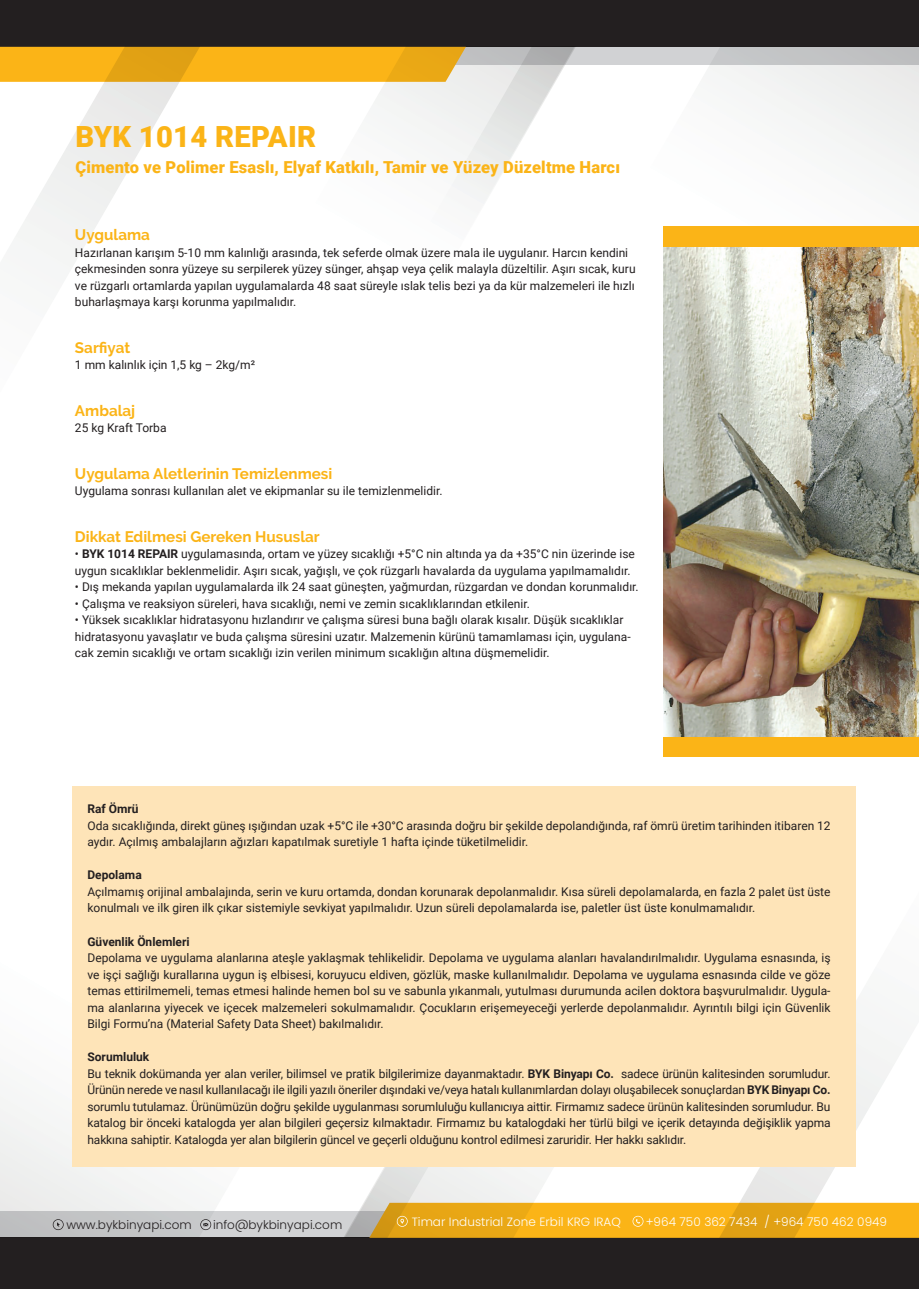
<style>
.page{position:relative;width:919px;height:1289px;background:#fff}
.page>*{position:absolute;margin:0;border:0;box-sizing:border-box;transform-origin:0 0}
.t1{font:900 29.1px "Roboto";letter-spacing:.01em;color:#fbb417}
.t2{font:900 16.5px "Roboto";letter-spacing:.01em;color:#fbb417}
.t3{font:700 15.15px "Raleway";color:#fbb417}
.t4{font:12px/16.5px "Roboto";color:#231f20}
.t5{font:300 12px "Poppins";color:#fff}
.t6{font:300 12px "Poppins";color:#231f20}
.t7{font:700 12px "Roboto";color:#231f20}
.s1{font-weight:700}
</style>
<div class="page">
<div style="left:0;top:1237px;width:918px;height:51px;background:#231f20"></div>
<svg style="left:740px;top:883px;width:163px;height:319px"></svg>
<svg style="left:310px;top:1167px;width:235px;height:70px"></svg>
<svg style="left:0;top:1096px;width:301px;height:141px"></svg>
<div style="left:0;top:0;width:918px;height:47px;background:#231f20"></div>
<svg style="left:261px;top:47px;width:22px;height:35px"></svg>
<svg style="left:0;top:47px;width:261px;height:221px"></svg>
<svg style="left:283px;top:47px;width:326px;height:157px"></svg>
<svg style="left:617px;top:47px;width:301px;height:141px"></svg>
<svg style="left:369px;top:1202px;width:549px;height:35px;background:#f0af1e"></svg>
<svg style="left:53px;top:1219px;width:11px;height:10px"></svg>
<svg style="left:200px;top:1219px;width:11px;height:10px"></svg>
<div style="left:72px;top:786px;width:783px;height:381px;background:#fee4b8"></div>
<div style="left:663px;top:735px;width:255px;height:21px;background:#fbb417"></div>
<div style="left:663px;top:226px;width:255px;height:21px;background:#fbb417"></div>
<img style="left:663px;top:247px;width:255px;height:489px">
<h1 class="t1" style="left:75px;top:116px;width:242px">BYK 1014 REPAIR</h1>
<h2 class="t2" style="left:75px;top:156px;width:546px">Çimento ve Polimer Esaslı, Elyaf Katkılı, Tamir ve Yüzey Düzeltme Harcı</h2>
<p class="t3" style="left:75px;top:226px;width:76px">Uygulama</p>
<p class="t4" style="left:75px;top:244px;width:562px">Hazırlanan karışım 5-10 mm kalınlığı arasında, tek seferde olmak üzere mala ile uygulanır. Harcın kendini çekmesinden sonra yüzeye su serpilerek yüzey sünger, ahşap veya çelik malayla düzeltilir. Aşırı sıcak, kuru ve rüzgarlı ortamlarda yapılan uygulamalarda 48 saat süreyle ıslak telis bezi ya da kür malzemeleri ile hızlı buharlaşmaya karşı korunma yapılmalıdır.</p>
<p class="t3" style="left:75px;top:339px;width:57px">Sarfiyat</p>
<p class="t4" style="left:75px;top:356px;width:182px">1 mm kalınlık için 1,5 kg – 2kg/m²</p>
<p class="t3" style="left:75px;top:402px;width:62px">Ambalaj</p>
<p class="t4" style="left:75px;top:419px;width:93px">25 kg Kraft Torba</p>
<p class="t3" style="left:75px;top:465px;width:259px">Uygulama Aletlerinin Temizlenmesi</p>
<p class="t4" style="left:75px;top:482px;width:369px">Uygulama sonrası kullanılan alet ve ekipmanlar su ile temizlenmelidir.</p>
<p class="t3" style="left:75px;top:528px;width:246px">Dikkat Edilmesi Gereken Hususlar</p>
<p class="t4" style="left:75px;top:545px;width:561px">• <span class="s1">BYK 1014 REPAIR</span> uygulamasında, ortam ve yüzey sıcaklığı +5°C nin altında ya da +35°C nin üzerinde ise uygun sıcaklıklar beklenmelidir. Aşırı sıcak, yağışlı, ve çok rüzgarlı havalarda da uygulama yapılmamalıdır.</p>
<p class="t4" style="left:75px;top:578px;width:565px">• Dış mekanda yapılan uygulamalarda ilk 24 saat güneşten, yağmurdan, rüzgardan ve dondan korunmalıdır.</p>
<p class="t4" style="left:75px;top:595px;width:456px">• Çalışma ve reaksiyon süreleri, hava sıcaklığı, nemi ve zemin sıcaklıklarından etkilenir.</p>
<p class="t4" style="left:75px;top:611px;width:557px">• Yüksek sıcaklıklar hidratasyonu hızlandırır ve çalışma süresi buna bağlı olarak kısalır. Düşük sıcaklıklar hidratasyonu yavaşlatır ve buda çalışma süresini uzatır. Malzemenin kürünü tamamlaması için, uygulana&shy;cak zemin sıcaklığı ve ortam sıcaklığı izin verilen minimum sıcaklığın altına düşmemelidir.</p>
<p class="t7" style="left:87px;top:800px;width:53px">Raf Ömrü</p>
<p class="t4" style="left:87px;top:817px;width:744px">Oda sıcaklığında, direkt güneş ışığından uzak +5°C ile +30°C arasında doğru bir şekilde depolandığında, raf ömrü üretim tarihinden itibaren 12 aydır. Açılmış ambalajların ağızları kapatılmak suretiyle 1 hafta içinde tüketilmelidir.</p>
<p class="t7" style="left:87px;top:866px;width:56px">Depolama</p>
<p class="t4" style="left:87px;top:883px;width:744px">Açılmamış orijinal ambalajında, serin ve kuru ortamda, dondan korunarak depolanmalıdır. Kısa süreli depolamalarda, en fazla 2 palet üst üste konulmalı ve ilk giren ilk çıkar sistemiyle sevkiyat yapılmalıdır. Uzun süreli depolamalarda ise, paletler üst üste konulmamalıdır.</p>
<p class="t7" style="left:87px;top:932px;width:104px">Güvenlik Önlemleri</p>
<p class="t4" style="left:87px;top:949px;width:744px;text-align:justify">Depolama ve uygulama alanlarına ateşle yaklaşmak tehlikelidir. Depolama ve uygulama alanları havalandırılmalıdır. Uygulama esnasında, iş ve işçi sağlığı kurallarına uygun iş elbisesi, koruyucu eldiven, gözlük, maske kullanılmalıdır. Depolama ve uygulama esnasında cilde ve göze temas ettirilmemeli, temas etmesi halinde hemen bol su ve sabunla yıkanmalı, yutulması durumunda acilen doktora başvurulmalıdır. Uygula&shy;ma alanlarına yiyecek ve içecek malzemeleri sokulmamalıdır. Çocukların erişemeyeceği yerlerde depolanmalıdır. Ayrıntılı bilgi için Güvenlik Bilgi Formu’na (Material Safety Data Sheet) bakılmalıdır.</p>
<p class="t4" style="left:87px;top:1048px;width:744px"><span class="s1">Sorumluluk<br></span>Bu teknik dokümanda yer alan veriler, bilimsel ve pratik bilgilerimize dayanmaktadır. <span class="s1">BYK Binyapı Co.</span> sadece ürünün kalitesinden sorumludur.<br>Ürünün nerede ve nasıl kullanılacağı ile ilgili yazılı öneriler dışındaki ve/veya hatalı kullanımlardan dolayı oluşabilecek sonuçlardan <span class="s1">BYK Binyapı Co. </span>sorumlu tutulamaz. Ürünümüzün doğru şekilde uygulanması sorumluluğu kullanıcıya aittir. Firmamız sadece ürünün kalitesinden sorumludur. Bu katalog bir önceki katalogda yer alan bilgileri geçersiz kılmaktadır. Firmamız bu katalogdaki her türlü bilgi ve içerik detayında değişiklik yapma hakkına sahiptir. Katalogda yer alan bilgilerin güncel ve geçerli olduğunu kontrol edilmesi zaruridir. Her hakkı saklıdır.</p>
<p class="t6" style="left:66px;top:1217px;width:127px">www.bykbinyapi.com</p>
<p class="t6" style="left:213px;top:1217px;width:131px">info@bykbinyapi.com</p>
<p class="t5" style="left:411px;top:1214px;width:211px">Timar Industrial Zone Erbil KRG IRAQ</p>
<p class="t5" style="left:645px;top:1214px;width:243px">+964 750 362 7434 / +964 750 462 0949</p>
</div>
